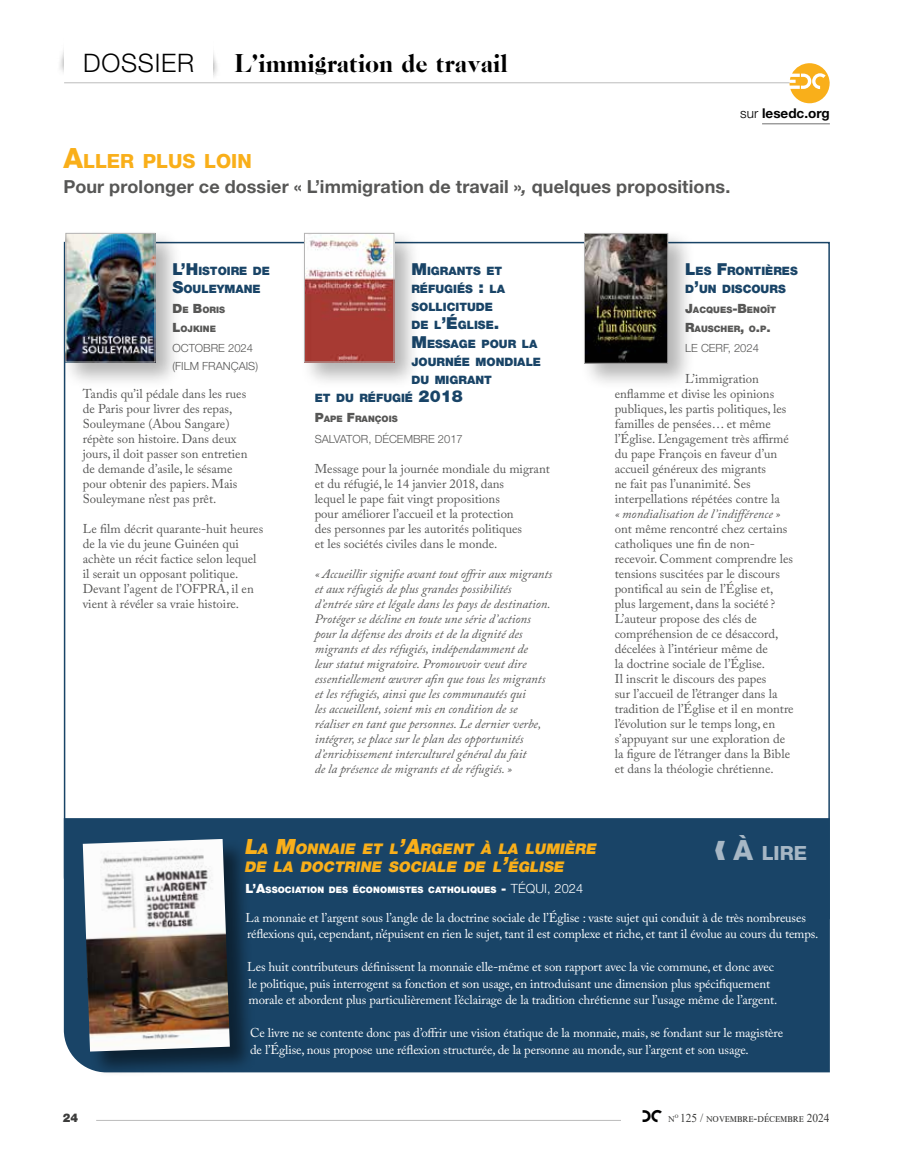
<style>
.page{position:relative;width:915px;height:1149px;background:#fff}
.page>*{position:absolute;margin:0;border:0;box-sizing:border-box;transform-origin:0 0}
.t1{font:27px "Caslon CP";color:#000}
.t2{font:300 25.5px "Helvetica Neue LT Std";letter-spacing:.03em;color:#000}
.t3{font:800 19.35px "Helvetica Neue";color:#f9af1a}
.t4{font:800 19.35px "Helvetica Neue";color:#fff}
.t5{font:700 18px "Helvetica Neue LT Std";letter-spacing:.005em;color:#575756}
.t6{font:italic 900 14.7px/18.1px "Helvetica Neue LT Std";color:#f9af1a}
.t7{font:700 13.5px "Helvetica Neue LT Std";color:#000}
.t8{font:12.75px/15px "Adobe Caslon Pro";color:#575756}
.t9{font:12.75px/16.5px "Adobe Caslon Pro";letter-spacing:-.01em;color:#fff}
.t10{font:italic 12.75px/15px "Adobe Caslon Pro";color:#575756}
.t11{font:12px "Times New Roman";color:#3c3c3b;scale:.95 1}
.t12{font:900 12px "Helvetica Neue LT Std";color:#3c3c3b;scale:.95 1}
.t13{font:900 11.55px/18.1px "Helvetica Neue LT Std";color:#194467}
.t14{font:300 11.25px/18.1px "Helvetica Neue LT Std";color:#575756}
.t15{font:900 8.85px/18.1px "Helvetica Neue LT Std";color:#575756}
.t16{font:900 8.85px "Helvetica Neue LT Std";letter-spacing:.015em;color:#fff}
.s1{font-size:27.75px}
.s2{font-style:italic}
.s3{font-weight:300}
.s4{font-size:16.5px}
.s5{font-size:12.75px}
.s6{font-size:21px}
.s7{font-weight:300;font-size:12.75px}
.s8{font-family:"Bifur Foundation";font-size:14.7px;color:#000}
</style>
<div class="page">
<div style="left:56px;top:0;width:44px;height:77px;background:#000;opacity:.83"></div>
<div style="left:177px;top:0;width:44px;height:81px;background:#000;opacity:.83"></div>
<div style="left:64px;top:0;width:149px;height:83px;background:#fff"></div>
<hr style="left:64px;top:82px;width:765px;height:1px;background:#bcbcbc">
<hr style="left:96px;top:1119px;width:588px;height:1px;background:#bcbcbc">
<div style="left:620px;top:1109px;width:209px;height:12px;background:#fff"></div>
<svg style="left:63px;top:241px;width:767px;height:678px"></svg>
<hr style="left:761px;top:123px;width:68px;height:1px;background:#706f6f">
<svg style="left:789px;top:63px;width:40px;height:40px"></svg>
<div style="left:300px;top:229px;width:121px;height:160px;background:#000;opacity:.3"></div>
<img style="left:306px;top:235px;width:86px;height:125px">
<div style="left:304px;top:233px;width:90px;height:129px;border:1px solid #b3b2b2"></div>
<div style="left:61px;top:229px;width:121px;height:160px;background:#000;opacity:.3"></div>
<img style="left:67px;top:235px;width:86px;height:125px">
<div style="left:65px;top:233px;width:90px;height:129px;border:1px solid #b3b2b2"></div>
<div style="left:579px;top:229px;width:115px;height:162px;background:#000;opacity:.3"></div>
<img style="left:586px;top:235px;width:80px;height:126px">
<div style="left:584px;top:233px;width:84px;height:130px;border:1px solid #b3b2b2"></div>
<div style="left:64px;top:817px;width:765px;height:254px;background:#194467"></div>
<div style="left:83px;top:839px;width:173px;height:238px;background:#000;opacity:.5"></div>
<img style="left:83px;top:838px;width:147px;height:213px">
<h2 class="t2" style="left:83px;top:48px;width:112px">DOSSIER</h2>
<h1 class="t1" style="left:234px;top:49px;width:275px">L’immigration de travail</h1>
<h3 class="t3" style="left:64px;top:150px;width:190px"><span class="s1">A</span>LLER PLUS LOIN</h3>
<h3 class="t5" style="left:64px;top:176px;width:668px">Pour prolonger ce dossier « L’immigration de travail »<span class="s2">,</span> quelques propositions.</h3>
<p class="t7" style="left:740px;top:105px;width:91px"><span class="s3">sur</span> lesedc.org</p>
<p class="t13" style="left:172px;top:261px;width:99px"><span class="s4">L’H</span>ISTOIRE DE<br><span class="s4">S</span>OULEYMANE</p>
<p class="t15" style="left:172px;top:301px;width:54px"><span class="s5">D</span>E <span class="s5">B</span>ORIS<br><span class="s5">L</span>OJKINE</p>
<p class="t14" style="left:172px;top:338px;width:87px">OCTOBRE 2024 (FILM FRANÇAIS)</p>
<p class="t8" style="left:83px;top:386px;width:166px">Tandis qu’il pédale dans les rues de Paris pour livrer des repas,<br>Souleymane (Abou Sangare) répète son histoire. Dans deux jours, il doit passer son entretien de demande d’asile, le sésame pour obtenir des papiers. Mais<br>Souleymane n’est pas prêt.</p>
<p class="t8" style="left:83px;top:521px;width:182px">Le film décrit quarante-huit heures de la vie du jeune Guinéen qui achète un récit factice selon lequel il serait un opposant politique.<br>Devant l’agent de l’OFPRA, il en vient à révéler sa vraie histoire.</p>
<p class="t13" style="left:411px;top:261px;width:92px"><span class="s4">M</span> IGRANTS ET</p>
<p class="t13" style="left:411px;top:280px;width:95px">RÉFUGIÉS <span class="s4">:</span> LA</p>
<p class="t13" style="left:411px;top:298px;width:83px">SOLLICITUDE</p>
<p class="t13" style="left:411px;top:316px;width:89px">DE L<span class="s4">’É</span>GLISE<span class="s4">.</span></p>
<p class="t13" style="left:411px;top:334px;width:127px"><span class="s4">M</span> ESSAGE POUR LA</p>
<p class="t13" style="left:411px;top:352px;width:131px">JOURNÉE MONDIALE</p>
<p class="t13" style="left:411px;top:370px;width:82px">DU MIGRANT</p>
<p class="t13" style="left:314px;top:389px;width:149px">ET DU RÉFUGIÉ <span class="s4">2018</span></p>
<p class="t15" style="left:314px;top:410px;width:84px"><span class="s5">P</span>APE <span class="s5">F</span>RANÇOIS</p>
<p class="t14" style="left:314px;top:429px;width:150px">SALVATOR, DÉCEMBRE 2017</p>
<p class="t8" style="left:314px;top:461px;width:237px">Message pour la journée mondiale du migrant et du réfugié, le 14 janvier 2018, dans<br>lequel le pape fait vingt propositions<br>pour améliorer l’accueil et la protection<br>des personnes par les autorités politiques<br>et les sociétés civiles dans le monde.</p>
<p class="t10" style="left:314px;top:566px;width:239px">« Accueillir signifie avant tout offrir aux migrants et aux réfugiés de plus grandes possibilités<br>d’entrée sûre et légale dans les pays de destination.<br>Protéger se décline en toute une série d’actions pour la défense des droits et de la dignité des migrants et des réfugiés, indépendamment de<br>leur statut migratoire. Promouvoir veut dire essentiellement œuvrer afin que tous les migrants et les réfugiés, ainsi que les communautés qui<br>les accueillent, soient mis en condition de se réaliser en tant que personnes. Le dernier verbe, intégrer, se place sur le plan des opportunités d’enrichissement interculturel général du fait<br>de la présence de migrants et de réfugiés. »</p>
<p class="t13" style="left:685px;top:261px;width:114px"><span class="s4">L</span>ES <span class="s4">F</span>RONTIÈRES<br>D<span class="s4">’</span>UN DISCOURS</p>
<p class="t15" style="left:685px;top:301px;width:92px"><span class="s5">J</span>ACQUES<span class="s5">-B</span>ENOÎT<br><span class="s5">R</span>AUSCHER<span class="s5">,</span> O<span class="s5">.</span>P<span class="s5">.</span></p>
<p class="t14" style="left:685px;top:338px;width:75px">LE CERF, 2024</p>
<p class="t8" style="left:614px;top:371px;width:176px;text-indent:70px">L’immigration enflamme et divise les opinions publiques, les partis politiques, les familles de pensées… et même l’Église. L’engagement très affirmé du pape François en faveur d’un accueil généreux des migrants<br>ne fait pas l’unanimité. Ses interpellations répétées contre la</p>
<p class="t10" style="left:614px;top:506px;width:167px">« mondialisation de l’indifférence »</p>
<p class="t8" style="left:614px;top:521px;width:180px">ont même rencontré chez certains catholiques une fin de non&shy;recevoir. Comment comprendre les tensions suscitées par le discours pontifical au sein de l’Église et, plus largement, dans la société ?<br>L’auteur propose des clés de compréhension de ce désaccord, décelées à l’intérieur même de<br>la doctrine sociale de l’Église.<br>Il inscrit le discours des papes<br>sur l’accueil de l’étranger dans la tradition de l’Église et il en montre l’évolution sur le temps long, en s’appuyant sur une exploration de la figure de l’étranger dans la Bible et dans la théologie chrétienne.</p>
<h3 class="t4" style="left:714px;top:841px;width:94px">❰ <span class="s1">À</span> LIRE</h3>
<p class="t6" style="left:244px;top:839px;width:356px"><span class="s6">L</span>A <span class="s6">M</span>ONNAIE ET L<span class="s6">’A</span>RGENT À LA LUMIÈRE<br>DE LA DOCTRINE SOCIALE DE L<span class="s6">’</span>ÉGLISE</p>
<p class="t16" style="left:245px;top:883px;width:339px"><span class="s5">L’A</span>SSOCIATION DES ÉCONOMISTES CATHOLIQUES <span class="s5">-</span> <span class="s7">TÉQUI, 2024</span></p>
<p class="t9" style="left:245px;top:908px;width:574px">La monnaie et l’argent sous l’angle de la doctrine sociale de l’Église : vaste sujet qui conduit à de très nombreuses réflexions qui, cependant, n’épuisent en rien le sujet, tant il est complexe et riche, et tant il évolue au cours du temps.</p>
<p class="t9" style="left:247px;top:958px;width:531px">Les huit contributeurs définissent la monnaie elle-même et son rapport avec la vie commune, et donc avec le politique, puis interrogent sa fonction et son usage, en introduisant une dimension plus spécifiquement morale et abordent plus particulièrement l’éclairage de la tradition chrétienne sur l’usage même de l’argent.</p>
<p class="t9" style="left:250px;top:1024px;width:534px">Ce livre ne se contente donc pas d’offrir une vision étatique de la monnaie, mais, se fondant sur le magistère de l’Église, nous propose une réflexion structurée, de la personne au monde, sur l’argent et son usage.</p>
<p class="t12" style="left:63px;top:1110px;width:18px">24</p>
<p class="t11" style="left:642px;top:1109px;width:199px"><span class="s8">dc</span> n<sup>o</sup> 125 / novembre-décembre 2024</p>
</div>
